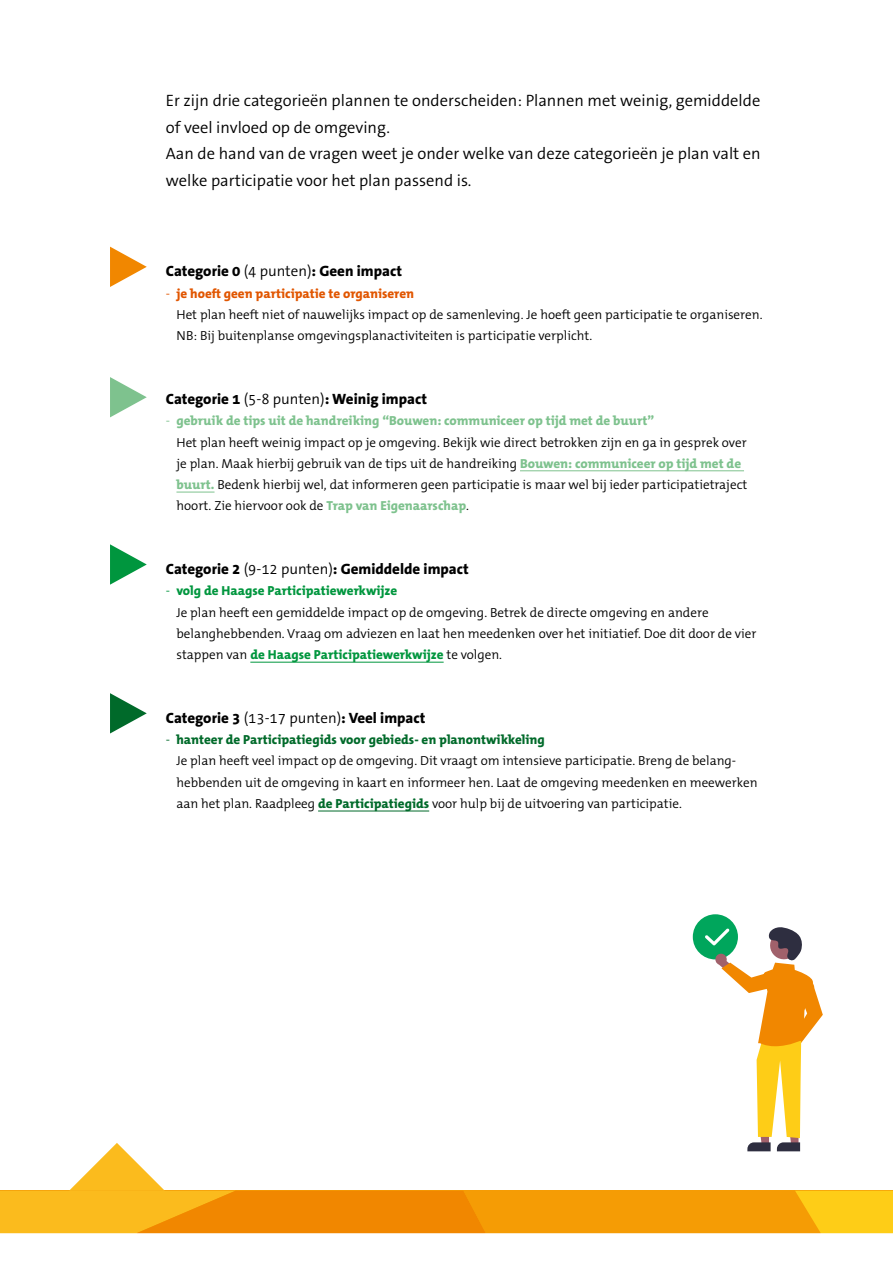
<style>
.page{position:relative;width:893px;height:1263px;background:#fff}
.page>*{position:absolute;margin:0;border:0;box-sizing:border-box;transform-origin:0 0}
.Inleiding_2{font:300 16.5px/26.5px "The Sans B W4";color:#000}
.Tussenkop_10{font:800 15px "The Sans B W8";color:#000}
.Broodtekst{font:300 13.2px/21.3px "The Mix B W4";color:#000}
.t1{font:800 13.2px "The Mix B W8";color:#7ec28e}
.t2{font:800 13.2px "The Mix B W8";color:#00963e}
.s1{font-family:"The Sans B W4";font-weight:300}
.s2{font-family:"The Sans B W4";color:#e15601}
.s3{font-family:"The Mix B W8";font-weight:800;color:#e15601}
.s4{font-family:"The Mix B W8";font-weight:800;color:#7ec28e}
.s5{font-family:"The Mix B W8";font-weight:800;color:#00963e}
.s6{font-family:"The Sans B W4";color:#006a2a}
.s7{font-family:"The Mix B W8";font-weight:800;color:#006a2a}
</style>
<div class="page">
<hr style="left:520px;top:470px;width:224px;height:1px;background:#7ec28e">
<hr style="left:176px;top:492px;width:39px;height:1px;background:#7ec28e">
<hr style="left:250px;top:662px;width:194px;height:1px;background:#00963e">
<hr style="left:318px;top:811px;width:111px;height:1px;background:#006a2a">
<svg style="left:110px;top:247px;width:37px;height:40px"></svg>
<svg style="left:110px;top:377px;width:37px;height:40px"></svg>
<svg style="left:110px;top:544px;width:37px;height:41px"></svg>
<svg style="left:110px;top:693px;width:37px;height:40px"></svg>
<div style="left:693px;top:914px;width:45px;height:45px;background:#00a65c;border-radius:50%"></div>
<svg style="left:0;top:927px;width:893px;height:306px"></svg>
<p class="Inleiding_2" style="left:166px;top:88px;width:596px">Er zijn drie categorieën plannen te onderscheiden: Plannen met weinig, gemiddelde of veel invloed op de omgeving.<br>Aan de hand van de vragen weet je onder welke van deze categorieën je plan valt en welke participatie voor het plan passend is.</p>
<h3 class="Tussenkop_10" style="left:166px;top:262px;width:238px">Categorie 0 <span class="s1">(4 punten)</span>: Geen impact</h3>
<p class="Broodtekst" style="left:176px;top:283px;width:588px;text-indent:-11px"><span class="s2">-</span> <span class="s3">je hoeft geen participatie te organiseren<br></span>Het plan heeft niet of nauwelijks impact op de samenleving. Je hoeft geen participatie te organiseren.<br>NB: Bij buitenplanse omgevingsplanactiviteiten is participatie verplicht.</p>
<h3 class="Tussenkop_10" style="left:166px;top:389px;width:263px">Categorie 1 <span class="s1">(5-8 punten)</span>: Weinig impact</h3>
<p class="t1" style="left:166px;top:412px;width:490px"><span class="s1">-</span> gebruik de tips uit de handreiking “Bouwen: communiceer op tijd met de buurt”</p>
<p class="Broodtekst" style="left:176px;top:431px;width:572px">Het plan heeft weinig impact op je omgeving. Bekijk wie direct betrokken zijn en ga in gesprek over je plan. Maak hierbij gebruik van de tips uit de handreiking <span class="s4">Bouwen: communiceer op tijd met de buurt.</span> Bedenk hierbij wel, dat informeren geen participatie is maar wel bij ieder participatietraject hoort. Zie hiervoor ook de <span class="s4">Trap van Eigenaarschap</span>.</p>
<h3 class="Tussenkop_10" style="left:166px;top:559px;width:305px">Categorie 2 <span class="s1">(9-12 punten)</span>: Gemiddelde impact</h3>
<p class="t2" style="left:166px;top:582px;width:233px"><span class="s1">-</span> volg de Haagse Participatiewerkwijze</p>
<p class="Broodtekst" style="left:176px;top:602px;width:582px">Je plan heeft een gemiddelde impact op de omgeving. Betrek de directe omgeving en andere belanghebbenden. Vraag om adviezen en laat hen meedenken over het initiatief. Doe dit door de vier stappen van <span class="s5">de Haagse Participatiewerkwijze</span> te volgen.</p>
<h3 class="Tussenkop_10" style="left:166px;top:708px;width:261px">Categorie 3 <span class="s1">(13-17 punten)</span>: Veel impact</h3>
<p class="Broodtekst" style="left:176px;top:729px;width:583px;text-indent:-11px"><span class="s6">-</span> <span class="s7">hanteer de Participatiegids voor gebieds- en planontwikkeling<br></span>Je plan heeft veel impact op de omgeving. Dit vraagt om intensieve participatie. Breng de belang&shy;hebbenden uit de omgeving in kaart en informeer hen. Laat de omgeving meedenken en meewerken aan het plan. Raadpleeg <span class="s7">de Participatiegids</span> voor hulp bij de uitvoering van participatie.</p>
</div>
